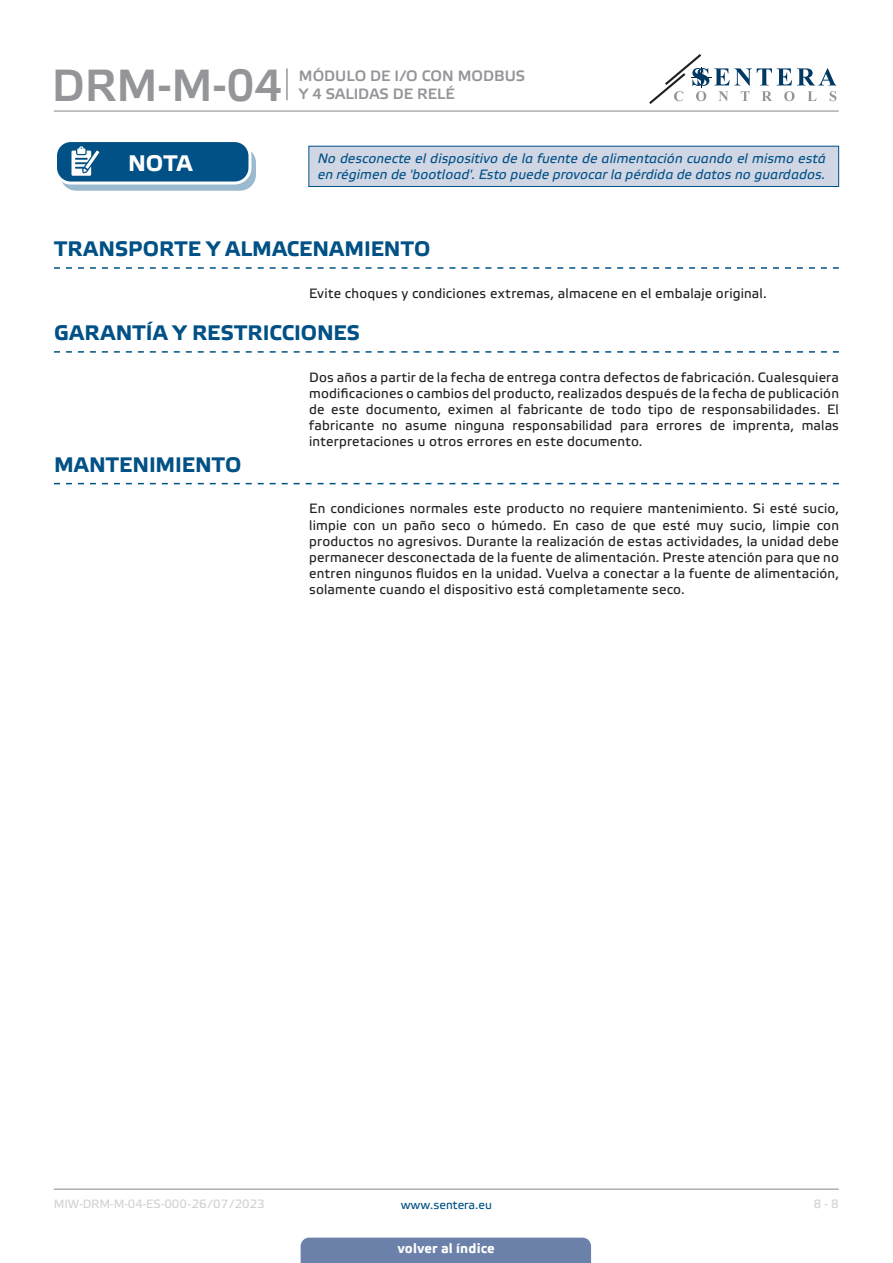
<style>
.page{position:relative;width:893px;height:1263px;background:#fff}
.page>*{position:absolute;margin:0;border:0;box-sizing:border-box;transform-origin:0 0}
.t1{font:45px "Etelka Medium Pro";color:#939598}
.t2{font:700 22.5px "Etelka Text Pro";color:#fff}
.t3{font:700 21px "Etelka Text Pro";letter-spacing:.005em;color:#015186}
.t4{font:15px/18px "Etelka Medium Pro";color:#939598}
.body{font:13.5px/16.2px "Etelka Text Pro";letter-spacing:.015em;color:#231f20;text-align:justify}
.attention{font:italic 13.5px/16.2px "Etelka Text Pro";letter-spacing:.01em;color:#015186}
.t5{font:700 13.5px "Etelka Text Pro";letter-spacing:.015em;color:#fff}
.t6{font:12px "Etelka Text Pro";color:#d1d2d4}
.t7{font:12px "Etelka Text Pro";color:#015186}
</style>
<div class="page">
<hr style="left:54px;top:111px;width:785px;height:1px;background:#939598">
<hr style="left:54px;top:1188px;width:785px;height:2px;background:#939598">
<svg style="left:649px;top:54px;width:187px;height:50px"></svg>
<div style="left:301px;top:1237px;width:290px;height:26px;background:#6c81aa"></div>
<hr style="left:286px;top:68px;width:2px;height:32px;background:#939598">
<div style="left:61px;top:148px;width:194px;height:42px;background:#9abacf;border-radius:15px"></div>
<div style="left:60px;top:147px;width:196px;height:44px;border:1px solid #015186;border-radius:15px"></div>
<div style="left:56px;top:141px;width:194px;height:42px;background:#015186;border-radius:15px"></div>
<div style="left:54px;top:139px;width:197px;height:46px;border:3px solid #fff;border-radius:15px"></div>
<svg style="left:71px;top:146px;width:34px;height:38px"></svg>
<div style="left:309px;top:146px;width:530px;height:40px;background:#d1d6e4"></div>
<div style="left:308px;top:146px;width:531px;height:41px;border:1px solid #015186"></div>
<svg style="left:54px;top:267px;width:785px;height:2px"></svg>
<svg style="left:54px;top:351px;width:785px;height:2px"></svg>
<svg style="left:54px;top:483px;width:785px;height:1px"></svg>
<h1 class="t1" style="left:52px;top:61px;width:232px">DRM-M-04</h1>
<p class="t4" style="left:299px;top:67px;width:228px">MÓDULO DE I/O CON MODBUS<br>Y 4 SALIDAS DE RELÉ</p>
<p class="t2" style="left:128px;top:149px;width:66px">NOTA</p>
<p class="attention" style="left:318px;top:151px;width:509px">No desconecte el dispositivo de la fuente de alimentación cuando el mismo está en régimen de 'bootload'. Esto puede provocar la pérdida de datos no guardados.</p>
<p class="t3" style="left:54px;top:235px;width:378px">TRANSPORTE Y ALMACENAMIENTO</p>
<p class="body" style="left:309px;top:286px;width:459px">Evite choques y condiciones extremas, almacene en el embalaje original.</p>
<p class="t3" style="left:54px;top:319px;width:307px">GARANTÍA Y RESTRICCIONES</p>
<p class="body" style="left:309px;top:370px;width:531px">Dos años a partir de la fecha de entrega contra defectos de fabricación. Cualesquiera modificaciones o cambios del producto, realizados después de la fecha de publicación de este documento, eximen al fabricante de todo tipo de responsabilidades. El fabricante no asume ninguna responsabilidad para errores de imprenta, malas interpretaciones u otros errores en este documento.</p>
<p class="t3" style="left:54px;top:451px;width:189px">MANTENIMIENTO</p>
<p class="body" style="left:309px;top:501px;width:531px">En condiciones normales este producto no requiere mantenimiento. Si esté sucio, limpie con un paño seco o húmedo. En caso de que esté muy sucio, limpie con productos no agresivos. Durante la realización de estas actividades, la unidad debe permanecer desconectada de la fuente de alimentación. Preste atención para que no entren ningunos fluidos en la unidad. Vuelva a conectar a la fuente de alimentación, solamente cuando el dispositivo está completamente seco.</p>
<p class="t6" style="left:54px;top:1197px;width:212px">MIW-DRM-M-04-ES-000 - 26 / 07 / 2023</p>
<p class="t7" style="left:401px;top:1198px;width:93px">www.sentera.eu</p>
<p class="t6" style="left:814px;top:1197px;width:27px">8 - 8</p>
<p class="t5" style="left:398px;top:1239px;width:98px">volver al índice</p>
</div>
